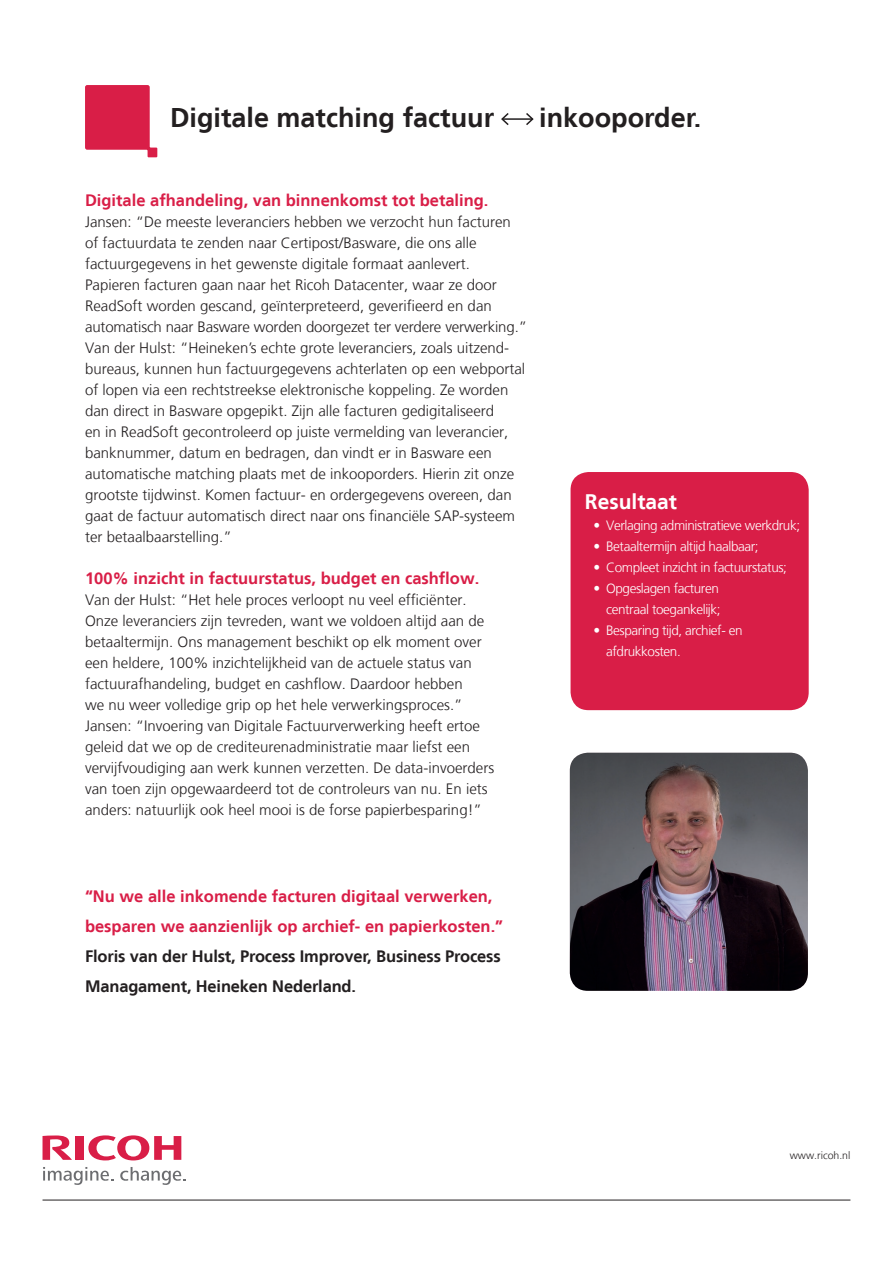
<style>
.page{position:relative;width:893px;height:1263px;background:#fff}
.page>*{position:absolute;margin:0;border:0;box-sizing:border-box;transform-origin:0 0}
.t1{font:700 27px "Frutiger LT";color:#231f20}
.t2{font:700 21px "Frutiger LT";color:#fff}
.t3{font:700 16.5px/30px "Frutiger LT";color:#d91e47}
.t4{font:700 16.5px/30px "Frutiger LT";letter-spacing:-.01em;color:#231f20}
.t5{font:300 15px/21px "Frutiger LT";color:#231f20}
.t6{font:300 13.5px/21px "Frutiger LT";letter-spacing:-.03em;color:#fff;text-align:right}
.t7{font:300 10.5px "Frutiger LT";color:#231f20}
</style>
<div class="page">
<svg style="left:88px;top:1135px;width:93px;height:25px"></svg>
<div style="left:76px;top:1136px;width:8px;height:24px;background:#d91e47"></div>
<svg style="left:43px;top:1135px;width:29px;height:25px"></svg>
<svg style="left:43px;top:1167px;width:70px;height:18px"></svg>
<svg style="left:120px;top:1167px;width:66px;height:18px"></svg>
<div style="left:571px;top:472px;width:238px;height:238px;background:#d91e47;border-radius:18px"></div>
<img style="left:570px;top:753px;width:238px;height:238px">
<svg style="left:85px;top:85px;width:72px;height:72px"></svg>
<hr style="left:43px;top:1200px;width:807px;height:1px;background:#231f20">
<hr style="left:502px;top:118px;width:31px;height:2px;background:#231f20">
<svg style="left:501px;top:113px;width:9px;height:12px"></svg>
<svg style="left:524px;top:113px;width:10px;height:12px"></svg>
<h1 class="t1" style="left:170px;top:101px;width:326px">Digitale matching factuur</h1>
<h1 class="t1" style="left:539px;top:101px;width:164px">inkooporder.</h1>
<p class="t3" style="left:85px;top:186px;width:405px">Digitale afhandeling, van binnenkomst tot betaling.</p>
<p class="t5" style="left:85px;top:212px;width:443px">Jansen: “De meeste leveranciers hebben we verzocht hun facturen of factuurdata te zenden naar Certipost/Basware, die ons alle factuurgegevens in het gewenste digitale formaat aanlevert.<br>Papieren facturen gaan naar het Ricoh Datacenter, waar ze door ReadSoft worden gescand, geïnterpreteerd, geverifieerd en dan automatisch naar Basware worden doorgezet ter verdere verwerking.” Van der Hulst: “Heineken’s echte grote leveranciers, zoals uitzend&shy;bureaus, kunnen hun factuurgegevens achterlaten op een webportal of lopen via een rechtstreekse elektronische koppeling. Ze worden dan direct in Basware opgepikt. Zijn alle facturen gedigitaliseerd<br>en in ReadSoft gecontroleerd op juiste vermelding van leverancier, banknummer, datum en bedragen, dan vindt er in Basware een automatische matching plaats met de inkooporders. Hierin zit onze grootste tijdwinst. Komen factuur- en ordergegevens overeen, dan gaat de factuur automatisch direct naar ons financiële SAP-systeem ter betaalbaarstelling.”</p>
<p class="t3" style="left:85px;top:564px;width:396px">100% inzicht in factuurstatus, budget en cashflow.</p>
<p class="t5" style="left:85px;top:590px;width:411px">Van der Hulst: “Het hele proces verloopt nu veel efficiënter.<br>Onze leveranciers zijn tevreden, want we voldoen altijd aan de betaaltermijn. Ons management beschikt op elk moment over een heldere, 100% inzichtelijkheid van de actuele status van factuurafhandeling, budget en cashflow. Daardoor hebben<br>we nu weer volledige grip op het hele verwerkingsproces.” Jansen: “Invoering van Digitale Factuurverwerking heeft ertoe geleid dat we op de crediteurenadministratie maar liefst een vervijfvoudiging aan werk kunnen verzetten. De data-invoerders van toen zijn opgewaardeerd tot de controleurs van nu. En iets anders: natuurlijk ook heel mooi is de forse papierbesparing!”</p>
<p class="t3" style="left:85px;top:881px;width:420px">“Nu we alle inkomende facturen digitaal verwerken, besparen we aanzienlijk op archief- en papierkosten.”</p>
<p class="t4" style="left:85px;top:941px;width:417px">Floris van der Hulst, Process Improver, Business Process<br>Managament, Heineken Nederland.</p>
<h2 class="t2" style="left:585px;top:489px;width:94px">Resultaat</h2>
<p class="t6" style="left:593px;top:515px;width:208px">• Verlaging administratieve werkdruk;</p>
<p class="t6" style="left:593px;top:536px;width:167px">• Betaaltermijn altijd haalbaar;</p>
<p class="t6" style="left:593px;top:557px;width:195px">• Compleet inzicht in factuurstatus;</p>
<p class="t6" style="left:593px;top:578px;width:129px">• Opgeslagen facturen centraal toegankelijk;</p>
<p class="t6" style="left:606px;top:620px;width:138px;text-align:left;text-indent:-13px">• Besparing tijd, archief- en afdrukkosten.</p>
<p class="t7" style="left:790px;top:1149px;width:62px">www.ricoh.nl</p>
</div>
